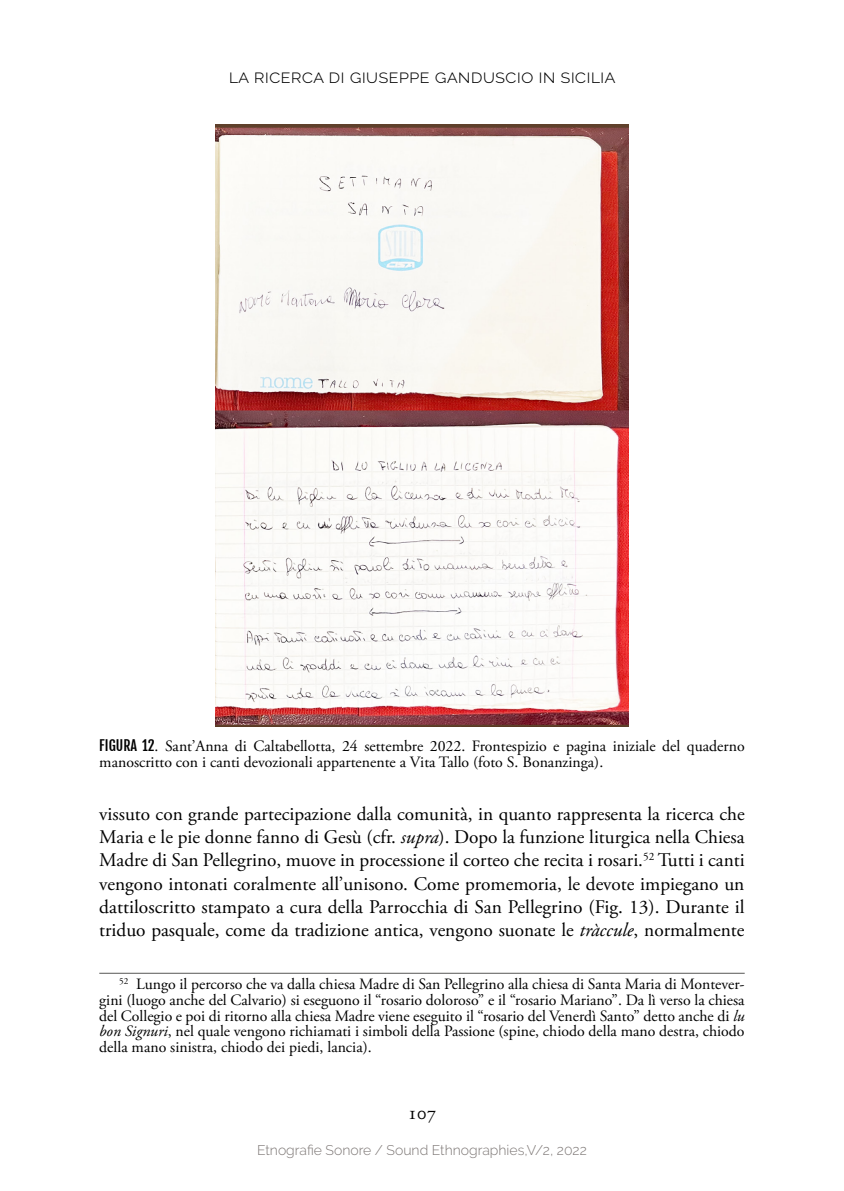
<style>
.page{position:relative;width:844px;height:1191px;background:#fff}
.page>*{position:absolute;margin:0;border:0;box-sizing:border-box;transform-origin:0 0}
.t1{font:19.25px/23.3px "Adobe Garamond Pro";color:#000;text-align:justify}
.t2{font:300 19.25px "Raleway";color:#000}
.t3{font:15.75px/15.8px "Adobe Garamond Pro";color:#000;text-align:justify}
.t4{font:300 14px "Raleway";color:#7c7674}
.s1{font-family:"Fjalla One";font-size:14px}
.s2{font-style:italic}
</style>
<div class="page">
<hr style="left:99px;top:973px;width:645px;height:1px;background:#575756">
<img style="left:216px;top:125px;width:412px;height:601px">
<p class="t2" style="left:229px;top:65px;width:388px">la ricerca di giuseppe ganduscio in sicilia</p>
<p class="t3" style="left:99px;top:738px;width:646px"><span class="s1">FIGURA 12</span>. Sant’Anna di Caltabellotta, 24 settembre 2022. Frontespizio e pagina iniziale del quaderno manoscritto con i canti devozionali appartenente a Vita Tallo (foto S. Bonanzinga).</p>
<p class="t1" style="left:99px;top:803px;width:646px">vissuto con grande partecipazione dalla comunità, in quanto rappresenta la ricerca che Maria e le pie donne fanno di Gesù (cfr. <span class="s2">supra</span>). Dopo la funzione liturgica nella Chiesa Madre di San Pellegrino, muove in processione il corteo che recita i rosari.<sup>52</sup> Tutti i canti vengono intonati coralmente all’unisono. Come promemoria, le devote impiegano un dattiloscritto stampato a cura della Parrocchia di San Pellegrino (Fig. 13). Durante il triduo pasquale, come da tradizione antica, vengono suonate le <span class="s2">tràccule</span>, normalmente</p>
<p class="t3" style="left:99px;top:976px;width:646px;text-indent:20px"><sup>52</sup> Lungo il percorso che va dalla chiesa Madre di San Pellegrino alla chiesa di Santa Maria di Montever&shy;gini (luogo anche del Calvario) si eseguono il “rosario doloroso” e il “rosario Mariano”. Da lì verso la chiesa del Collegio e poi di ritorno alla chiesa Madre viene eseguito il “rosario del Venerdì Santo” detto anche di <span class="s2">lu bon Signuri</span>, nel quale vengono richiamati i simboli della Passione (spine, chiodo della mano destra, chiodo della mano sinistra, chiodo dei piedi, lancia).</p>
<p class="t1" style="left:408px;top:1101px;width:30px">107</p>
<p class="t4" style="left:257px;top:1141px;width:331px">Etnografie Sonore / Sound Ethnographies,V/2, 2022</p>
</div>
